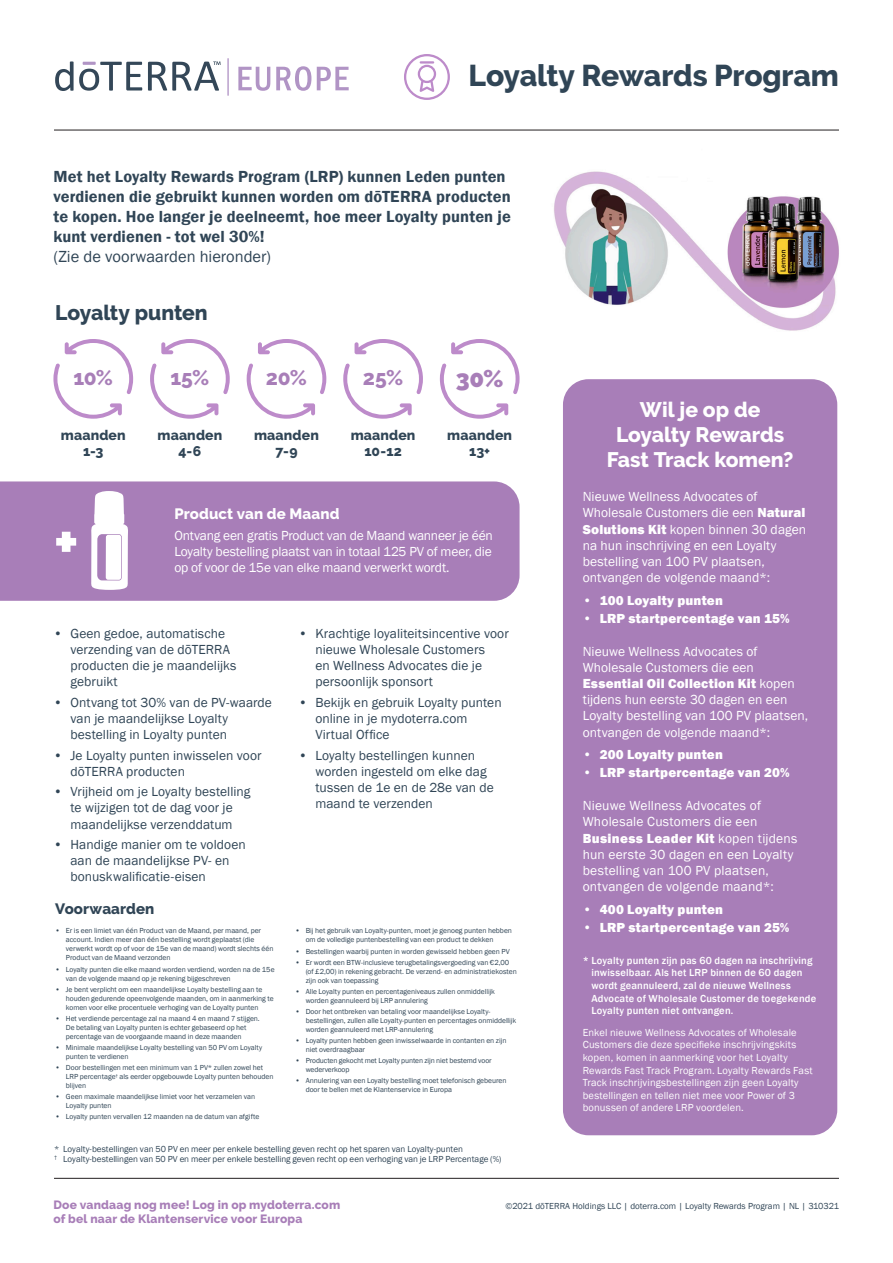
<style>
.page{position:relative;width:893px;height:1263px;background:#fff}
.page>*{position:absolute;margin:0;border:0;box-sizing:border-box;transform-origin:0 0}
.t1{font:800 60px "Raleway";color:#fff}
.t2{font:800 30px "Raleway";letter-spacing:-.005em;color:#304556}
.t3{font:900 24px "Raleway";color:#a87eb8}
.t4{font:800 21px/25.2px "Raleway";letter-spacing:-.005em;color:#fff;text-align:center}
.t5{font:800 21px "Raleway";letter-spacing:-.005em;color:#304556}
.t6{font:800 21px "Raleway";letter-spacing:-.005em;color:#a87eb8}
.t7{font:600 16.5px/19.8px "Franklin Gothic";letter-spacing:.005em;color:#304556}
.t8{font:16.5px "Franklin Gothic";color:#304556}
.t9{font:800 15px "Raleway";letter-spacing:.01em;color:#fff}
.t10{font:800 15px "Raleway";letter-spacing:.005em;color:#304556}
.t11{font:800 13.95px/16.8px "Raleway";letter-spacing:.01em;color:#304556;text-align:center}
.t12{font:13.5px/16.2px "Franklin Gothic";letter-spacing:.005em;color:#fff}
.t13{font:13.5px/16.2px "Franklin Gothic";letter-spacing:.005em;color:#304556}
.t14{font:800 13.5px "Franklin Gothic";letter-spacing:.015em;color:#fff}
.t15{font:800 12px/14.4px "Raleway";letter-spacing:.015em;color:#a87eb8}
.t16{font:10.5px/12.6px "Franklin Gothic";letter-spacing:.01em;color:#fff}
.t17{font:500 10.5px/12.6px "Franklin Gothic";letter-spacing:.015em;color:#fff}
.Description{font:9px "Franklin Gothic";letter-spacing:-.005em;color:#304556}
.t18{font:7.5px/9px "Franklin Gothic";letter-spacing:-.005em;color:#304556}
.s1{font-weight:800}
</style>
<div class="page">
<img style="left:554px;top:171px;width:285px;height:160px">
<div style="left:0;top:481px;width:520px;height:120px;background:#a87eb8"></div>
<svg style="left:91px;top:491px;width:37px;height:99px"></svg>
<hr style="left:54px;top:130px;width:785px;height:1px;background:#231f20">
<hr style="left:54px;top:1178px;width:785px;height:1px;background:#231f20">
<svg style="left:53px;top:339px;width:80px;height:80px"></svg>
<svg style="left:440px;top:339px;width:80px;height:80px"></svg>
<svg style="left:247px;top:339px;width:79px;height:80px"></svg>
<svg style="left:343px;top:339px;width:80px;height:80px"></svg>
<svg style="left:150px;top:339px;width:80px;height:80px"></svg>
<svg style="left:238px;top:67px;width:32px;height:24px"></svg>
<svg style="left:276px;top:66px;width:35px;height:25px"></svg>
<svg style="left:317px;top:67px;width:32px;height:23px"></svg>
<svg style="left:148px;top:61px;width:73px;height:30px"></svg>
<svg style="left:55px;top:61px;width:87px;height:30px"></svg>
<hr style="left:227px;top:58px;width:2px;height:38px;background:#b194c5">
<svg style="left:404px;top:54px;width:46px;height:46px"></svg>
<div style="left:563px;top:379px;width:274px;height:756px;background:#a87eb8;border-radius:26px"></div>
<p class="t2" style="left:469px;top:58px;width:372px">Loyalty Rewards Program</p>
<p class="t7" style="left:53px;top:167px;width:459px">Met het Loyalty Rewards Program (LRP) kunnen Leden punten verdienen die gebruikt kunnen worden om dōTERRA producten te kopen. Hoe langer je deelneemt, hoe meer Loyalty punten je kunt verdienen - tot wel 30%!</p>
<p class="t8" style="left:53px;top:246px;width:219px">(Zie de voorwaarden hieronder)</p>
<p class="t5" style="left:55px;top:301px;width:154px">Loyalty punten</p>
<p class="t6" style="left:73px;top:366px;width:41px">10%</p>
<p class="t6" style="left:170px;top:366px;width:40px">15%</p>
<p class="t6" style="left:266px;top:366px;width:43px">20%</p>
<p class="t6" style="left:363px;top:366px;width:42px">25%</p>
<p class="t3" style="left:456px;top:364px;width:49px">30%</p>
<p class="t11" style="left:61px;top:426px;width:66px">maanden<br>1-3</p>
<p class="t11" style="left:157px;top:426px;width:66px">maanden<br>4-6</p>
<p class="t11" style="left:254px;top:426px;width:66px">maanden<br>7-9</p>
<p class="t11" style="left:351px;top:426px;width:66px">maanden<br>10-12</p>
<p class="t11" style="left:447px;top:426px;width:66px">maanden<br>13+</p>
<p class="t1" style="left:53px;top:508px;width:27px">+</p>
<p class="t9" style="left:174px;top:506px;width:167px">Product van de Maand</p>
<p class="t12" style="left:174px;top:528px;width:320px;text-align:justify">Ontvang een gratis Product van de Maand wanneer je één Loyalty bestelling plaatst van in totaal 125 PV of meer, die op of voor de 15e van elke maand verwerkt wordt.</p>
<p class="t13" style="left:70px;top:625px;width:167px;text-indent:-17px">• Geen gedoe, automatische verzending van de dōTERRA producten die je maandelijks gebruikt</p>
<p class="t13" style="left:70px;top:694px;width:203px;text-indent:-17px">• Ontvang tot 30% van de PV-waarde van je maandelijkse Loyalty bestelling in Loyalty punten</p>
<p class="t13" style="left:70px;top:747px;width:193px;text-indent:-17px">• Je Loyalty punten inwisselen voor dōTERRA producten</p>
<p class="t13" style="left:53px;top:784px;width:198px;text-align:center">• Vrijheid om je Loyalty bestelling te wijzigen tot de dag voor je maandelijkse verzenddatum</p>
<p class="t13" style="left:70px;top:837px;width:177px;text-indent:-17px">• Handige manier om te voldoen aan de maandelijkse PV- en bonuskwalificatie-eisen</p>
<p class="t10" style="left:55px;top:900px;width:101px">Voorwaarden</p>
<p class="t18" style="left:66px;top:926px;width:209px;text-indent:-11px">• Er is een limiet van één Product van de Maand, per maand, per account. Indien meer dan één bestelling wordt geplaatst (die verwerkt wordt op of voor de 15e van de maand) wordt slechts één Product van de Maand verzonden</p>
<p class="t18" style="left:66px;top:965px;width:210px;text-indent:-11px">• Loyalty punten die elke maand worden verdiend, worden na de 15e van de volgende maand op je rekening bijgeschreven</p>
<p class="t18" style="left:66px;top:985px;width:209px;text-indent:-11px">• Je bent verplicht om een maandelijkse Loyalty bestelling aan te houden gedurende opeenvolgende maanden, om in aanmerking te komen voor elke procentuele verhoging van de Loyalty punten</p>
<p class="t18" style="left:66px;top:1014px;width:195px;text-indent:-11px">• Het verdiende percentage zal na maand 4 en maand 7 stijgen.<br>De betaling van Loyalty punten is echter gebaseerd op het percentage van de voorgaande maand in deze maanden</p>
<p class="t18" style="left:66px;top:1043px;width:198px;text-indent:-11px">• Minimale maandelijkse Loyalty bestelling van 50 PV om Loyalty punten te verdienen</p>
<p class="t18" style="left:66px;top:1063px;width:209px;text-indent:-11px">• Door bestellingen met een minimum van 1 PV* zullen zowel het<br>LRP percentage<sup>†</sup> als eerder opgebouwde Loyalty punten behouden blijven</p>
<p class="t18" style="left:66px;top:1092px;width:191px;text-indent:-11px">• Geen maximale maandelijkse limiet voor het verzamelen van<br>Loyalty punten</p>
<p class="t18" style="left:55px;top:1112px;width:206px">• Loyalty punten vervallen 12 maanden na de datum van afgifte</p>
<p class="t13" style="left:315px;top:625px;width:195px;text-indent:-17px">• Krachtige loyaliteitsincentive voor nieuwe Wholesale Customers<br>en Wellness Advocates die je persoonlijk sponsort</p>
<p class="t13" style="left:315px;top:694px;width:188px;text-indent:-17px">• Bekijk en gebruik Loyalty punten online in je mydoterra.com<br>Virtual Office</p>
<p class="t13" style="left:315px;top:747px;width:180px;text-indent:-17px">• Loyalty bestellingen kunnen worden ingesteld om elke dag tussen de 1e en de 28e van de maand te verzenden</p>
<p class="t18" style="left:306px;top:926px;width:208px;text-indent:-11px">• Bij het gebruik van Loyalty-punten, moet je genoeg punten hebben om de volledige puntenbestelling van een product te dekken</p>
<p class="t18" style="left:295px;top:947px;width:216px">• Bestellingen waarbij punten in worden gewisseld hebben geen PV</p>
<p class="t18" style="left:306px;top:958px;width:213px;text-indent:-11px">• Er wordt een BTW-inclusieve terugbetalingsvergoeding van €2,00 (of £2,00) in rekening gebracht. De verzend- en administratiekosten zijn ook van toepassing</p>
<p class="t18" style="left:306px;top:987px;width:191px;text-indent:-11px">• Alle Loyalty punten en percentageniveaus zullen onmiddellijk worden geannuleerd bij LRP annulering</p>
<p class="t18" style="left:306px;top:1007px;width:212px;text-indent:-11px">• Door het ontbreken van betaling voor maandelijkse Loyalty&shy;bestellingen, zullen alle Loyalty-punten en percentages onmiddellijk worden geannuleerd met LRP-annulering</p>
<p class="t18" style="left:306px;top:1036px;width:202px;text-indent:-11px">• Loyalty punten hebben geen inwisselwaarde in contanten en zijn niet overdraagbaar</p>
<p class="t18" style="left:306px;top:1056px;width:188px;text-indent:-11px">• Producten gekocht met Loyalty punten zijn niet bestemd voor wederverkoop</p>
<p class="t18" style="left:306px;top:1076px;width:202px;text-indent:-11px">• Annulering van een Loyalty bestelling moet telefonisch gebeuren door te bellen met de Klantenservice in Europa</p>
<p class="Description" style="left:54px;top:1143px;width:410px">* Loyalty-bestellingen van 50 PV en meer per enkele bestelling geven recht op het sparen van Loyalty-punten</p>
<p class="Description" style="left:54px;top:1153px;width:449px"><sup>†</sup> Loyalty-bestellingen van 50 PV en meer per enkele bestelling geven recht op een verhoging van je LRP Percentage (%)</p>
<p class="t4" style="left:607px;top:397px;width:188px">Wil je op de<br>Loyalty Rewards<br>Fast Track komen?</p>
<p class="t12" style="left:583px;top:489px;width:225px">Nieuwe Wellness Advocates of Wholesale Customers die een <span class="s1">Natural Solutions Kit</span> kopen binnen 30 dagen na hun inschrijving en een Loyalty bestelling van 100 PV plaatsen, ontvangen de volgende maand*:</p>
<p class="t14" style="left:583px;top:592px;width:142px">• 100 Loyalty punten</p>
<p class="t14" style="left:583px;top:610px;width:208px">• LRP startpercentage van 15%</p>
<p class="t12" style="left:583px;top:643px;width:227px">Nieuwe Wellness Advocates of<br>Wholesale Customers die een<br><span class="s1">Essential Oil Collection Kit</span> kopen tijdens hun eerste 30 dagen en een<br>Loyalty bestelling van 100 PV plaatsen, ontvangen de volgende maand*:</p>
<p class="t14" style="left:583px;top:746px;width:142px">• 200 Loyalty punten</p>
<p class="t14" style="left:583px;top:764px;width:208px">• LRP startpercentage van 20%</p>
<p class="t12" style="left:583px;top:798px;width:216px">Nieuwe Wellness Advocates of<br>Wholesale Customers die een<br><span class="s1">Business Leader Kit</span> kopen tijdens hun eerste 30 dagen en een Loyalty bestelling van 100 PV plaatsen, ontvangen de volgende maand*:</p>
<p class="t14" style="left:583px;top:901px;width:142px">• 400 Loyalty punten</p>
<p class="t14" style="left:583px;top:919px;width:208px">• LRP startpercentage van 25%</p>
<p class="t17" style="left:591px;top:954px;width:226px;text-indent:-9px">* Loyalty punten zijn pas 60 dagen na inschrijving inwisselbaar. Als het LRP binnen de 60 dagen wordt geannuleerd, zal de nieuwe Wellness Advocate of Wholesale Customer de toegekende Loyalty punten niet ontvangen.</p>
<p class="t16" style="left:583px;top:1026px;width:231px">Enkel nieuwe Wellness Advocates of Wholesale Customers die deze specifieke inschrijvingskits kopen, komen in aanmerking voor het Loyalty Rewards Fast Track Program. Loyalty Rewards Fast Track inschrijvingsbestellingen zijn geen Loyalty bestellingen en tellen niet mee voor Power of 3 bonussen of andere LRP voordelen.</p>
<p class="t15" style="left:53px;top:1198px;width:288px">Doe vandaag nog mee! Log in op mydoterra.com of bel naar de Klantenservice voor Europa</p>
<p class="Description" style="left:505px;top:1200px;width:335px">©2021 dōTERRA Holdings LLC | doterra.com | Loyalty Rewards Program | NL | 310321</p>
</div>
